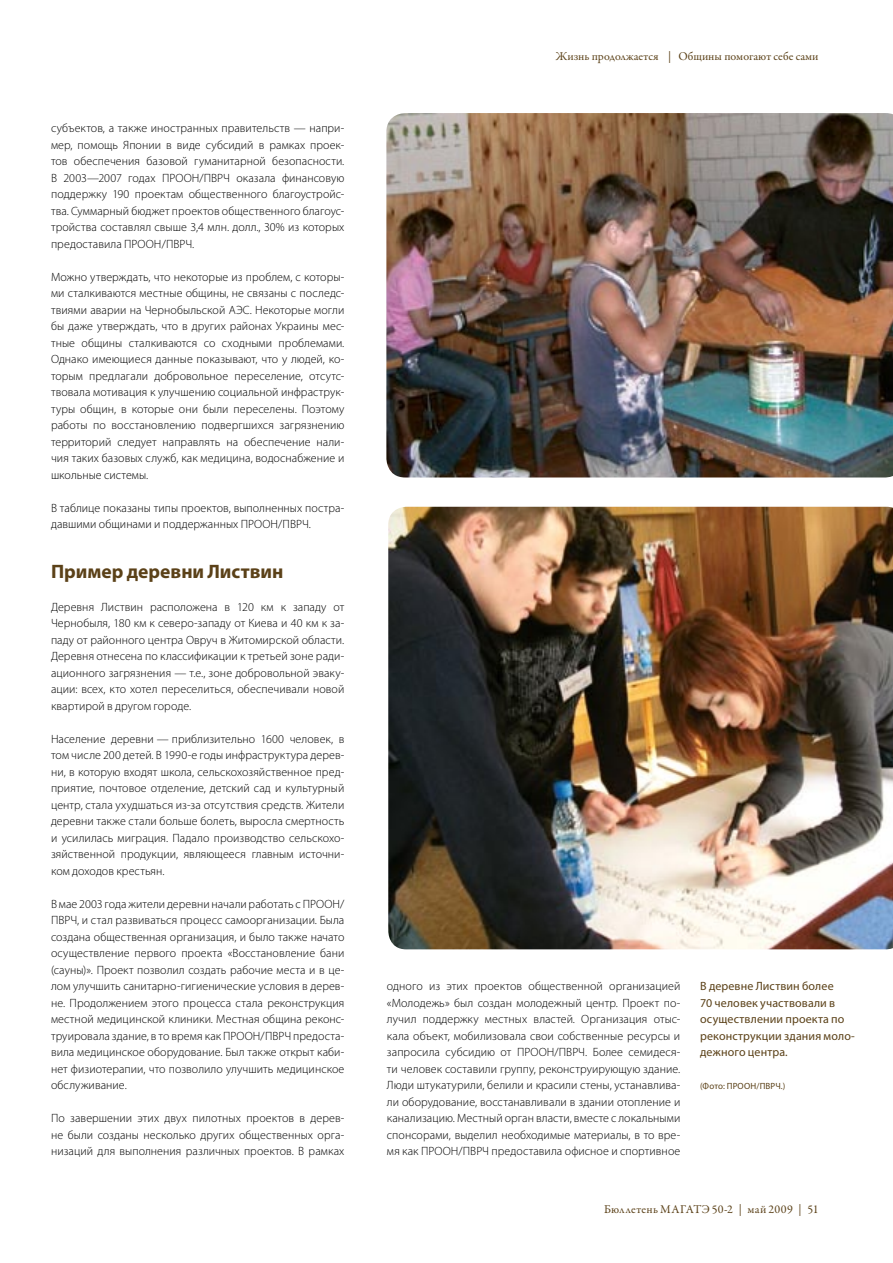
<style>
.page{position:relative;width:893px;height:1263px;background:#fff}
.page>*{position:absolute;margin:0;border:0;box-sizing:border-box;transform-origin:0 0}
.t1{font:700 19.5px "Myriad Pro";color:#5b4118}
.t2{font:300 12px/16.5px "Myriad Pro";letter-spacing:.005em;color:#000;text-align:justify}
.t3{font:12px/16.5px "Myriad Pro";letter-spacing:.01em;color:#5b4118}
.t4{font:12px "Garamond Premr Pro";letter-spacing:.005em;color:#5b4118}
.t5{font:12px "Garamond Premr Pro";letter-spacing:.025em;color:#5b4118}
.t6{font:9px "Myriad Pro";letter-spacing:.015em;color:#5b4118}
</style>
<div class="page">
<img style="left:388px;top:507px;width:505px;height:442px">
<img style="left:386px;top:113px;width:507px;height:364px">
<p class="t2" style="left:51px;top:120px;width:295px">субъектов, а также иностранных правительств — напри&shy;мер, помощь Японии в виде субсидий в рамках проек&shy;тов обеспечения базовой гуманитарной безопасности.<br>В 2003—2007 годах ПРООН/ПВРЧ оказала финансовую поддержку 190 проектам общественного благоустройс&shy;тва. Суммарный бюджет проектов общественного благоус&shy;тройства составлял свыше 3,4 млн. долл., 30% из которых предоставила ПРООН/ПВРЧ.</p>
<p class="t2" style="left:51px;top:268px;width:295px">Можно утверждать, что некоторые из проблем, с которы&shy;ми сталкиваются местные общины, не связаны с последс&shy;твиями аварии на Чернобыльской АЭС. Некоторые могли бы даже утверждать, что в других районах Украины мес&shy;тные общины сталкиваются со сходными проблемами.<br>Однако имеющиеся данные показывают, что у людей, ко&shy;торым предлагали добровольное переселение, отсутс&shy;твовала мотивация к улучшению социальной инфраструк&shy;туры общин, в которые они были переселены. Поэтому работы по восстановлению подвергшихся загрязнению территорий следует направлять на обеспечение нали&shy;чия таких базовых служб, как медицина, водоснабжение и школьные системы.</p>
<p class="t2" style="left:51px;top:499px;width:295px">В таблице показаны типы проектов, выполненных постра&shy;давшими общинами и поддержанных ПРООН/ПВРЧ.</p>
<h1 class="t1" style="left:51px;top:558px;width:234px">Пример деревни Листвин</h1>
<p class="t2" style="left:51px;top:598px;width:295px">Деревня Листвин расположена в 120 км к западу от Чернобыля, 180 км к северо-западу от Киева и 40 км к за&shy;паду от районного центра Овруч в Житомирской области.<br>Деревня отнесена по классификации к третьей зоне ради&shy;ационного загрязнения — т.е., зоне добровольной эваку&shy;ации: всех, кто хотел переселиться, обеспечивали новой квартирой в другом городе.</p>
<p class="t2" style="left:51px;top:730px;width:295px">Население деревни — приблизительно 1600 человек, в том числе 200 детей. В 1990-е годы инфраструктура дерев&shy;ни, в которую входят школа, сельскохозяйственное пред&shy;приятие, почтовое отделение, детский сад и культурный центр, стала ухудшаться из-за отсутствия средств. Жители деревни также стали больше болеть, выросла смертность и усилилась миграция. Падало производство сельскохо&shy;зяйственной продукции, являющееся главным источни&shy;ком доходов крестьян.</p>
<p class="t2" style="left:51px;top:895px;width:295px">В мае 2003 года жители деревни начали работать с ПРООН/ ПВРЧ, и стал развиваться процесс самоорганизации. Была создана общественная организация, и было также начато осуществление первого проекта «Восстановление бани (сауны)». Проект позволил создать рабочие места и в це&shy;лом улучшить санитарно-гигиенические условия в дерев&shy;не. Продолжением этого процесса стала реконструкция местной медицинской клиники. Местная община реконс&shy;труировала здание, в то время как ПРООН/ПВРЧ предоста&shy;вила медицинское оборудование. Был также открыт каби&shy;нет физиотерапии, что позволило улучшить медицинское обслуживание.</p>
<p class="t2" style="left:51px;top:1110px;width:295px">По завершении этих двух пилотных проектов в дерев&shy;не были созданы несколько других общественных орга&shy;низаций для выполнения различных проектов. В рамках</p>
<p class="t4" style="left:556px;top:49px;width:264px">Жизнь продолжается | Общины помогают себе сами</p>
<p class="t2" style="left:387px;top:978px;width:295px">одного из этих проектов общественной организацией «Молодежь» был создан молодежный центр. Проект по&shy;лучил поддержку местных властей. Организация отыс&shy;кала объект, мобилизовала свои собственные ресурсы и запросила субсидию от ПРООН/ПВРЧ. Более семидеся&shy;ти человек составили группу, реконструирующую здание.<br>Люди штукатурили, белили и красили стены, устанавлива&shy;ли оборудование, восстанавливали в здании отопление и канализацию. Местный орган власти, вместе с локальными спонсорами, выделил необходимые материалы, в то вре&shy;мя как ПРООН/ПВРЧ предоставила офисное и спортивное</p>
<p class="t3" style="left:700px;top:978px;width:156px">В деревне Листвин более<br>70 человек участвовали в осуществлении проекта по реконструкции здания моло&shy;дежного центра.</p>
<p class="t6" style="left:700px;top:1080px;width:87px">(Фото: ПРООН/ПВРЧ.)</p>
<p class="t5" style="left:604px;top:1201px;width:216px">Бюллетень МАГАТЭ 50-2 | май 2009 | 51</p>
</div>
